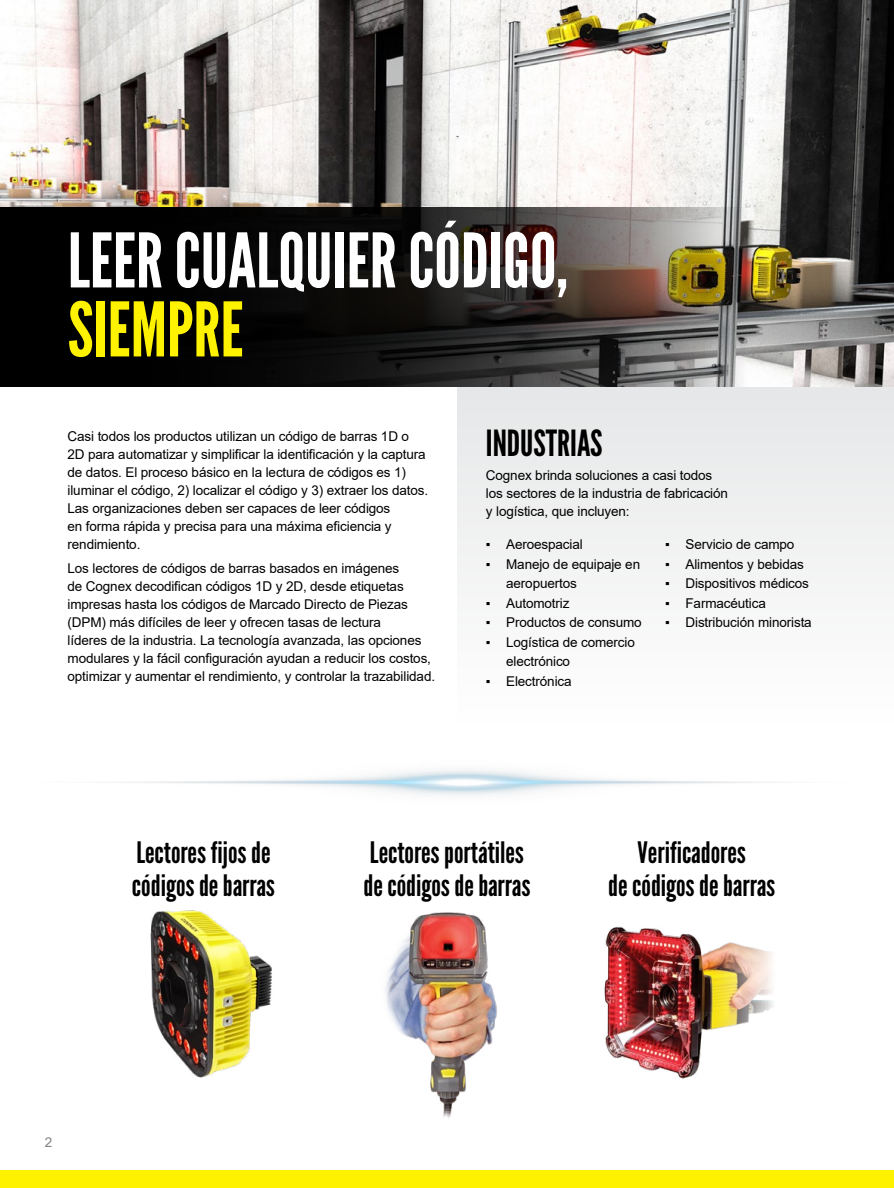
<style>
.page{position:relative;width:894px;height:1188px;background:#fff}
.page>*{position:absolute;margin:0;border:0;box-sizing:border-box;transform-origin:0 0}
.t1{font:75px "League Gothic";color:#fff}
.t2{font:75px "League Gothic";color:#fff200}
.t3{font:36px "League Gothic";color:#000}
.t4{font:29.55px/32.8px "League Gothic";color:#000}
.t5{font:13.5px/18px "Arial";letter-spacing:-.01em;color:#000}
.t6{font:13.5px "Arial";color:#808285}
</style>
<div class="page">
<img style="left:0;top:0;width:893px;height:387px">
<img style="left:150px;top:910px;width:122px;height:168px">
<svg style="left:0;top:208px;width:749px;height:179px;background:#282421"></svg>
<div style="left:457px;top:387px;width:436px;height:337px;background:#f2f3f3"></div>
<div style="left:0;top:1171px;width:893px;height:17px;background:#fff200"></div>
<img style="left:385px;top:912px;width:112px;height:207px">
<img style="left:604px;top:926px;width:169px;height:153px">
<h1 class="t1" style="left:68px;top:216px;width:501px">LEER CUALQUIER CÓDIGO,</h1>
<h1 class="t2" style="left:68px;top:285px;width:177px">SIEMPRE</h1>
<p class="t5" style="left:68px;top:427px;width:362px">Casi todos los productos utilizan un código de barras 1D o 2D para automatizar y simplificar la identificación y la captura de datos. El proceso básico en la lectura de códigos es 1) iluminar el código, 2) localizar el código y 3) extraer los datos.<br>Las organizaciones deben ser capaces de leer códigos<br>en forma rápida y precisa para una máxima eficiencia y rendimiento.</p>
<p class="t5" style="left:68px;top:560px;width:369px">Los lectores de códigos de barras basados en imágenes<br>de Cognex decodifican códigos 1D y 2D, desde etiquetas impresas hasta los códigos de Marcado Directo de Piezas (DPM) más difíciles de leer y ofrecen tasas de lectura<br>líderes de la industria. La tecnología avanzada, las opciones modulares y la fácil configuración ayudan a reducir los costos, optimizar y aumentar el rendimiento, y controlar la trazabilidad.</p>
<h2 class="t3" style="left:485px;top:422px;width:118px">INDUSTRIAS</h2>
<p class="t5" style="left:485px;top:466px;width:243px">Cognex brinda soluciones a casi todos los sectores de la industria de fabricación y logística, que incluyen:</p>
<p class="t5" style="left:485px;top:535px;width:98px">▪ Aeroespacial</p>
<p class="t5" style="left:506px;top:554px;width:135px;line-height:19.5px;text-indent:-20px">▪ Manejo de equipaje en aeropuertos</p>
<p class="t5" style="left:485px;top:594px;width:85px">▪ Automotriz</p>
<p class="t5" style="left:485px;top:613px;width:157px">▪ Productos de consumo</p>
<p class="t5" style="left:506px;top:632px;width:130px;line-height:19.5px;text-indent:-20px">▪ Logística de comercio electrónico</p>
<p class="t5" style="left:485px;top:672px;width:87px">▪ Electrónica</p>
<p class="t5" style="left:665px;top:535px;width:131px">▪ Servicio de campo</p>
<p class="t5" style="left:665px;top:555px;width:140px">▪ Alimentos y bebidas</p>
<p class="t5" style="left:665px;top:574px;width:145px">▪ Dispositivos médicos</p>
<p class="t5" style="left:665px;top:594px;width:102px">▪ Farmacéutica</p>
<p class="t5" style="left:665px;top:613px;width:148px">▪ Distribución minorista</p>
<h3 class="t4" style="left:132px;top:836px;width:144px">Lectores fijos de códigos de barras</h3>
<h3 class="t4" style="left:363px;top:836px;width:168px">Lectores portátiles de códigos de barras</h3>
<h3 class="t4" style="left:608px;top:836px;width:168px;text-align:center">Verificadores<br>de códigos de barras</h3>
<p class="t6" style="left:45px;top:1133px;width:9px">2</p>
</div>
